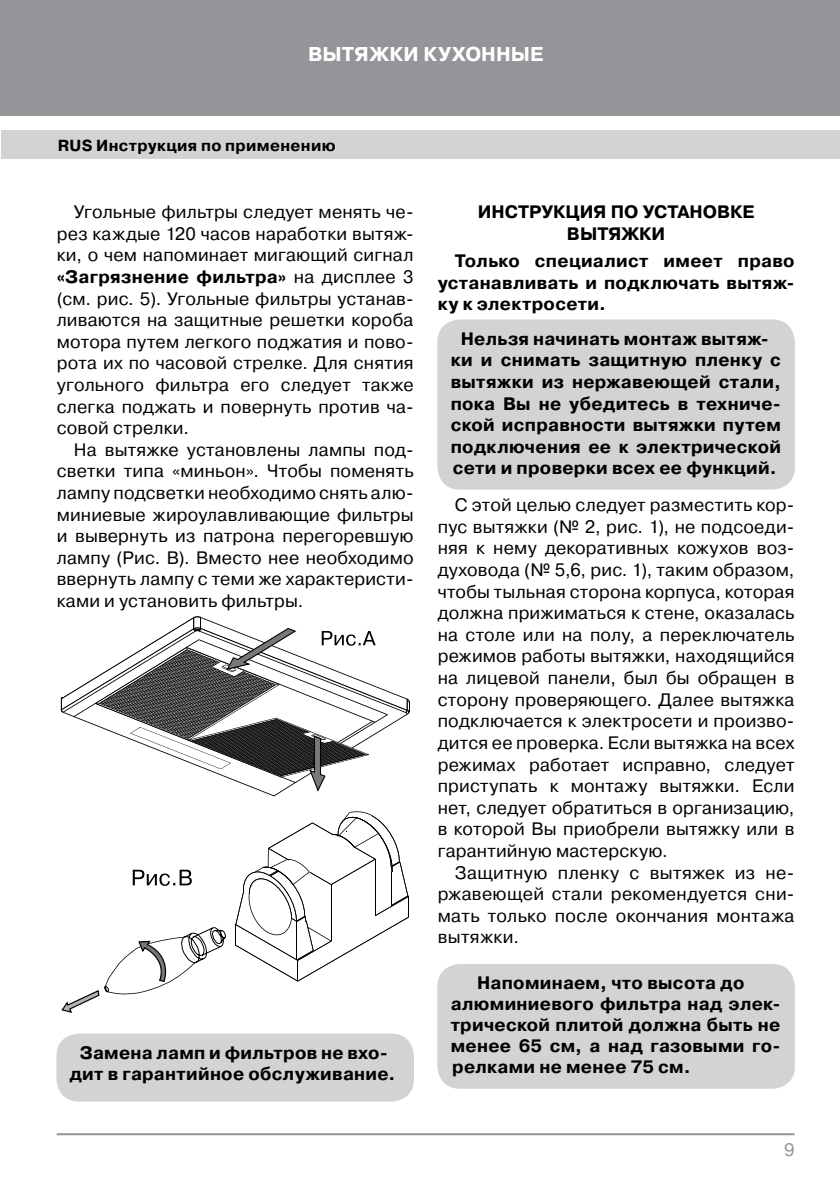
<style>
.page{position:relative;width:840px;height:1191px;background:#fff}
.page>*{position:absolute;margin:0;border:0;box-sizing:border-box;transform-origin:0 0}
.t1{font:700 20px "Pragmatica C";letter-spacing:.005em;color:#fff}
.t2{font:18px/21.6px "Pragmatica C";letter-spacing:.015em;color:#000;text-align:justify}
.t3{font:700 18px/21.6px "Pragmatica C";letter-spacing:.015em;color:#000;text-align:center}
.t4{font:18px "Pragmatica C";color:#939598}
.t5{font:700 16px "Pragmatica C";letter-spacing:.02em;color:#000}
.s1{font-weight:700}
</style>
<div class="page">
<div style="left:0;top:0;width:839px;height:116px;background:#939598"></div>
<div style="left:1px;top:130px;width:838px;height:29px;background:#d1d3d4"></div>
<hr style="left:57px;top:1133px;width:737px;height:2px;background:#939598">
<svg style="left:61px;top:616px;width:349px;height:180px"></svg>
<svg style="left:234px;top:811px;width:175px;height:170px"></svg>
<svg style="left:133px;top:869px;width:59px;height:17px"></svg>
<svg style="left:61px;top:927px;width:165px;height:86px"></svg>
<div style="left:56px;top:1033px;width:358px;height:68px;background:#d1d3d4;border-radius:23px"></div>
<div style="left:437px;top:319px;width:357px;height:170px;background:#d1d3d4;border-radius:23px"></div>
<div style="left:437px;top:964px;width:357px;height:124px;background:#d1d3d4;border-radius:23px"></div>
<p class="t1" style="left:308px;top:43px;width:236px">ВЫТЯЖКИ КУХОННЫЕ</p>
<p class="t5" style="left:58px;top:136px;width:279px">RUS Инструкция по применению</p>
<p class="t2" style="left:57px;top:201px;width:358px;text-indent:17px">Угольные фильтры следует менять че&shy;рез каждые 120 часов наработки вытяж&shy;ки, о чем напоминает мигающий сигнал <span class="s1">«Загрязнение фильтра»</span> на дисплее 3 (см. рис. 5). Угольные фильтры устанав&shy;ливаются на защитные решетки короба мотора путем легкого поджатия и пово&shy;рота их по часовой стрелке. Для снятия угольного фильтра его следует также слегка поджать и повернуть против ча&shy;совой стрелки.</p>
<p class="t2" style="left:57px;top:439px;width:358px;text-indent:17px">На вытяжке установлены лампы под&shy;светки типа «миньон». Чтобы поменять лампу подсветки необходимо снять алю&shy;миниевые жироулавливающие фильтры и вывернуть из патрона перегоревшую лампу (Рис. В). Вместо нее необходимо ввернуть лампу с теми же характеристи&shy;ками и установить фильтры.</p>
<p class="t3" style="left:70px;top:1042px;width:327px">Замена ламп и фильтров не вхо&shy;дит в гарантийное обслуживание.</p>
<p class="t3" style="left:477px;top:201px;width:278px">ИНСТРУКЦИЯ ПО УСТАНОВКЕ<br>ВЫТЯЖКИ</p>
<p class="t3" style="left:437px;top:250px;width:358px;text-align:justify;text-indent:17px">Только специалист имеет право устанавливать и подключать вытяж&shy;ку к электросети.</p>
<p class="t3" style="left:450px;top:328px;width:331px">Нельзя начинать монтаж вытяж&shy;ки и снимать защитную пленку с вытяжки из нержавеющей стали, пока Вы не убедитесь в техниче&shy;ской исправности вытяжки путем подключения ее к электрической сети и проверки всех ее функций.</p>
<p class="t2" style="left:437px;top:494px;width:358px;text-indent:17px">С этой целью следует разместить кор&shy;пус вытяжки (№ 2, рис. 1), не подсоеди&shy;няя к нему декоративных кожухов воз&shy;духовода (№ 5,6, рис. 1), таким образом, чтобы тыльная сторона корпуса, которая должна прижиматься к стене, оказалась на столе или на полу, а переключатель режимов работы вытяжки, находящийся на лицевой панели, был бы обращен в сторону проверяющего. Далее вытяжка подключается к электросети и произво&shy;дится ее проверка. Если вытяжка на всех режимах работает исправно, следует приступать к монтажу вытяжки. Если нет, следует обратиться в организацию, в которой Вы приобрели вытяжку или в гарантийную мастерскую.</p>
<p class="t2" style="left:437px;top:861px;width:358px;text-indent:17px">Защитную пленку с вытяжек из не&shy;ржавеющей стали рекомендуется сни&shy;мать только после окончания монтажа вытяжки.</p>
<p class="t3" style="left:450px;top:972px;width:331px;line-height:21px;text-align:left;text-indent:26px">Напоминаем, что высота до алюминиевого фильтра над элек&shy;трической плитой должна быть не менее 65 см, а над газовыми го&shy;релками не менее 75 см.</p>
<p class="t4" style="left:783px;top:1139px;width:12px">9</p>
</div>
